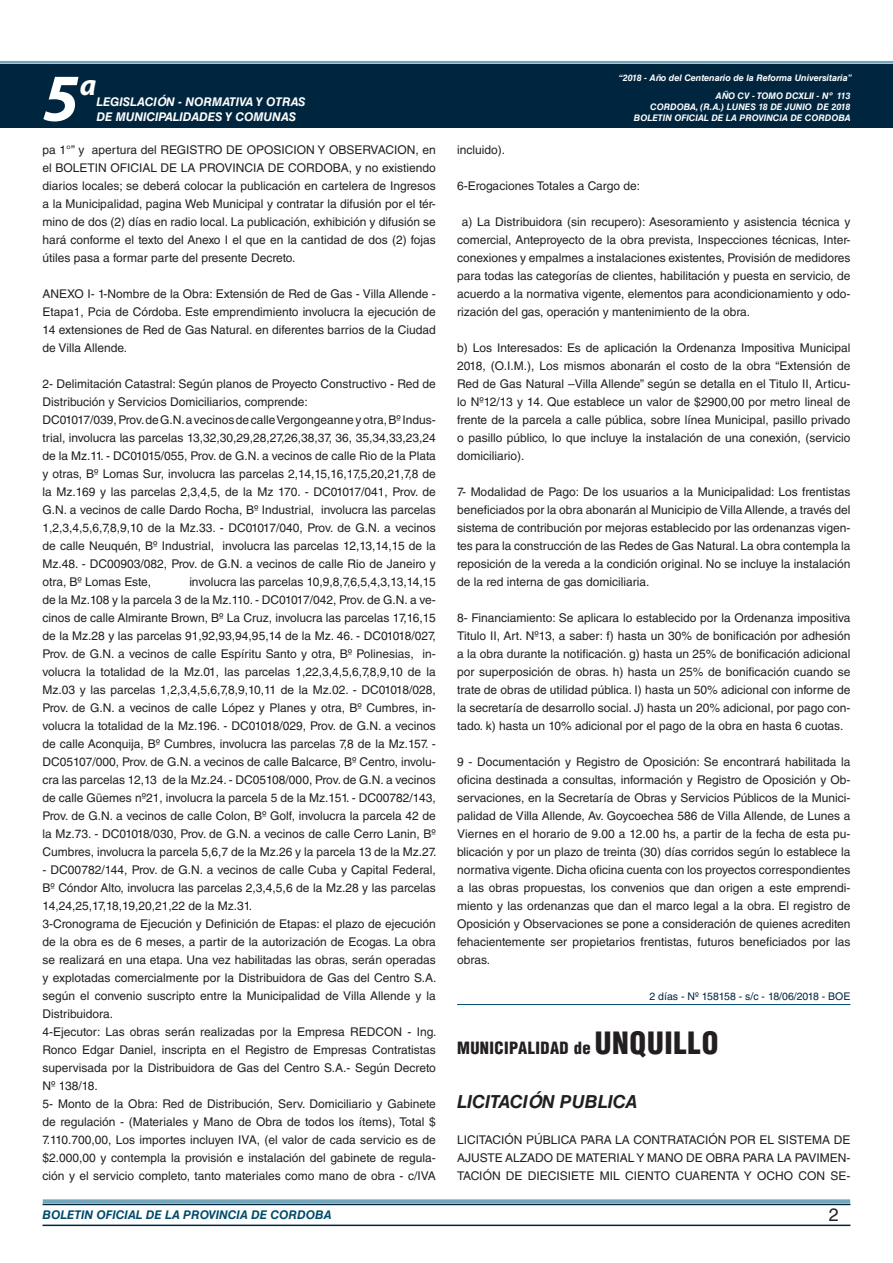
<style>
.page{position:relative;width:893px;height:1263px;background:#fff}
.page>*{position:absolute;margin:0;border:0;box-sizing:border-box;transform-origin:0 0}
.t1{font:italic 700 67.5px "Myriad Pro";color:#fff}
.t2{font:italic 700 30px "Myriad Pro";color:#fff}
.DOC__N{font:italic 700 18px "Helvetica LT Std";color:#231f20}
.t3{font:18px "Helvetica LT Std";color:#231f20}
.TEXTO_BASE{font:900 condensed 16.5px "Helvetica LT Std";letter-spacing:.025em;color:#231f20}
.TEXTO_BASE-2{font:12px/18px "Helvetica LT Std";color:#231f20;text-align:justify}
.t4{font:italic 700 12px "Helvetica LT Std";color:#fff}
.t5{font:italic 700 12px "Helvetica LT Std";color:#004b6c}
.FECHA_DE_PUBLICACIÓN{font:10.5px "Helvetica LT Std";color:#00263f}
.t6{font:italic 700 9px/10.8px "Helvetica LT Std";color:#fff;text-align:right}
.s1{font-size:30px}
</style>
<div class="page">
<div style="left:0;top:61px;width:893px;height:6px;background:#fff;opacity:.75"></div>
<div style="left:0;top:64px;width:893px;height:64px;background:#00263f"></div>
<hr style="left:43px;top:1224px;width:807px;height:2px;background:#00263f">
<div style="left:42px;top:1198px;width:809px;height:8px;background:#fff;opacity:.75"></div>
<hr style="left:457px;top:1004px;width:393px;height:1px;background:#004b6c">
<h1 class="t1" style="left:43px;top:54px;width:38px">5</h1>
<h2 class="t2" style="left:80px;top:66px;width:18px">a</h2>
<p class="t4" style="left:96px;top:95px;width:211px">LEGISLACIÓN - NORMATIVA Y OTRAS</p>
<p class="t4" style="left:96px;top:109px;width:201px">DE MUNICIPALIDADES Y COMUNAS</p>
<p class="TEXTO_BASE-2" style="left:43px;top:141px;width:395px">pa 1°” y apertura del REGISTRO DE OPOSICION Y OBSERVACION, en el BOLETIN OFICIAL DE LA PROVINCIA DE CORDOBA, y no existiendo diarios locales; se deberá colocar la publicación en cartelera de Ingresos a la Municipalidad, pagina Web Municipal y contratar la difusión por el tér&shy;mino de dos (2) días en radio local. La publicación, exhibición y difusión se hará conforme el texto del Anexo I el que en la cantidad de dos (2) fojas útiles pasa a formar parte del presente Decreto.</p>
<p class="TEXTO_BASE-2" style="left:43px;top:285px;width:395px">ANEXO I- 1-Nombre de la Obra: Extensión de Red de Gas - Villa Allende - Etapa1, Pcia de Córdoba. Este emprendimiento involucra la ejecución de 14 extensiones de Red de Gas Natural. en diferentes barrios de la Ciudad de Villa Allende.</p>
<p class="TEXTO_BASE-2" style="left:43px;top:375px;width:395px">2- Delimitación Catastral: Según planos de Proyecto Constructivo - Red de<br>Distribución y Servicios Domiciliarios, comprende:</p>
<p class="TEXTO_BASE-2" style="left:43px;top:411px;width:395px">DC01017/039, Prov. de G.N. a vecinos de calle Vergongeanne y otra, Bº Indus&shy;trial, involucra las parcelas 13,32,30,29,28,27,26,38,37, 36, 35,34,33,23,24 de la Mz.11. - DC01015/055, Prov. de G.N. a vecinos de calle Rio de la Plata y otras, Bº Lomas Sur, involucra las parcelas 2,14,15,16,17,5,20,21,7,8 de la Mz.169 y las parcelas 2,3,4,5, de la Mz 170. - DC01017/041, Prov. de G.N. a vecinos de calle Dardo Rocha, Bº Industrial, involucra las parcelas 1,2,3,4,5,6,7,8,9,10 de la Mz.33. - DC01017/040, Prov. de G.N. a vecinos de calle Neuquén, Bº Industrial, involucra las parcelas 12,13,14,15 de la Mz.48. - DC00903/082, Prov. de G.N. a vecinos de calle Rio de Janeiro y otra, Bº Lomas Este,</p>
<p class="TEXTO_BASE-2" style="left:43px;top:573px;width:395px;text-indent:147px">involucra las parcelas 10,9,8,7,6,5,4,3,13,14,15 de la Mz.108 y la parcela 3 de la Mz.110. - DC01017/042, Prov. de G.N. a ve&shy;cinos de calle Almirante Brown, Bº La Cruz, involucra las parcelas 17,16,15 de la Mz.28 y las parcelas 91,92,93,94,95,14 de la Mz. 46. - DC01018/027, Prov. de G.N. a vecinos de calle Espíritu Santo y otra, Bº Polinesias, in&shy;volucra la totalidad de la Mz.01, las parcelas 1,22,3,4,5,6,7,8,9,10 de la Mz.03 y las parcelas 1,2,3,4,5,6,7,8,9,10,11 de la Mz.02. - DC01018/028, Prov. de G.N. a vecinos de calle López y Planes y otra, Bº Cumbres, in&shy;volucra la totalidad de la Mz.196. - DC01018/029, Prov. de G.N. a vecinos de calle Aconquija, Bº Cumbres, involucra las parcelas 7,8 de la Mz.157. - DC05107/000, Prov. de G.N. a vecinos de calle Balcarce, Bº Centro, involu&shy;cra las parcelas 12,13 de la Mz.24. - DC05108/000, Prov. de G.N. a vecinos de calle Güemes nº21, involucra la parcela 5 de la Mz.151. - DC00782/143, Prov. de G.N. a vecinos de calle Colon, Bº Golf, involucra la parcela 42 de la Mz.73. - DC01018/030, Prov. de G.N. a vecinos de calle Cerro Lanin, Bº Cumbres, involucra la parcela 5,6,7 de la Mz.26 y la parcela 13 de la Mz.27.</p>
<p class="TEXTO_BASE-2" style="left:43px;top:861px;width:395px">- DC00782/144, Prov. de G.N. a vecinos de calle Cuba y Capital Federal, Bº Cóndor Alto, involucra las parcelas 2,3,4,5,6 de la Mz.28 y las parcelas 14,24,25,17,18,19,20,21,22 de la Mz.31.</p>
<p class="TEXTO_BASE-2" style="left:43px;top:915px;width:396px">3-Cronograma de Ejecución y Definición de Etapas: el plazo de ejecución de la obra es de 6 meses, a partir de la autorización de Ecogas. La obra se realizará en una etapa. Una vez habilitadas las obras, serán operadas y explotadas comercialmente por la Distribuidora de Gas del Centro S.A. según el convenio suscripto entre la Municipalidad de Villa Allende y la Distribuidora.</p>
<p class="TEXTO_BASE-2" style="left:43px;top:1023px;width:396px">4-Ejecutor: Las obras serán realizadas por la Empresa REDCON - Ing.<br>Ronco Edgar Daniel, inscripta en el Registro de Empresas Contratistas supervisada por la Distribuidora de Gas del Centro S.A.- Según Decreto Nº 138/18.</p>
<p class="TEXTO_BASE-2" style="left:43px;top:1095px;width:395px">5- Monto de la Obra: Red de Distribución, Serv. Domiciliario y Gabinete de regulación - (Materiales y Mano de Obra de todos los ítems), Total $ 7.110.700,00, Los importes incluyen IVA, (el valor de cada servicio es de $2.000,00 y contempla la provisión e instalación del gabinete de regula&shy;ción y el servicio completo, tanto materiales como mano de obra - c/IVA</p>
<p class="t6" style="left:619px;top:72px;width:235px">“2018 - Año del Centenario de la Reforma Universitaria”</p>
<p class="t6" style="left:634px;top:91px;width:218px">AÑO CV - TOMO DCXLII - Nº 113<br>CORDOBA, (R.A.) LUNES 18 DE JUNIO DE 2018<br>BOLETIN OFICIAL DE LA PROVINCIA DE CORDOBA</p>
<p class="TEXTO_BASE-2" style="left:457px;top:141px;width:50px">incluido).</p>
<p class="TEXTO_BASE-2" style="left:457px;top:177px;width:184px">6-Erogaciones Totales a Cargo de:</p>
<p class="TEXTO_BASE-2" style="left:457px;top:213px;width:395px;text-indent:5px">a) La Distribuidora (sin recupero): Asesoramiento y asistencia técnica y comercial, Anteproyecto de la obra prevista, Inspecciones técnicas, Inter&shy;conexiones y empalmes a instalaciones existentes, Provisión de medidores para todas las categorías de clientes, habilitación y puesta en servicio, de acuerdo a la normativa vigente, elementos para acondicionamiento y odo&shy;rización del gas, operación y mantenimiento de la obra.</p>
<p class="TEXTO_BASE-2" style="left:457px;top:339px;width:395px">b) Los Interesados: Es de aplicación la Ordenanza Impositiva Municipal 2018, (O.I.M.), Los mismos abonarán el costo de la obra “Extensión de Red de Gas Natural –Villa Allende” según se detalla en el Titulo II, Articu&shy;lo Nº12/13 y 14. Que establece un valor de $2900,00 por metro lineal de frente de la parcela a calle pública, sobre línea Municipal, pasillo privado o pasillo público, lo que incluye la instalación de una conexión, (servicio domiciliario).</p>
<p class="TEXTO_BASE-2" style="left:457px;top:483px;width:395px">7- Modalidad de Pago: De los usuarios a la Municipalidad: Los frentistas beneficiados por la obra abonarán al Municipio de Villa Allende, a través del sistema de contribución por mejoras establecido por las ordenanzas vigen&shy;tes para la construcción de las Redes de Gas Natural. La obra contempla la reposición de la vereda a la condición original. No se incluye la instalación de la red interna de gas domiciliaria.</p>
<p class="TEXTO_BASE-2" style="left:457px;top:609px;width:395px">8- Financiamiento: Se aplicara lo establecido por la Ordenanza impositiva Titulo II, Art. Nº13, a saber: f) hasta un 30% de bonificación por adhesión a la obra durante la notificación. g) hasta un 25% de bonificación adicional por superposición de obras. h) hasta un 25% de bonificación cuando se trate de obras de utilidad pública. I) hasta un 50% adicional con informe de la secretaría de desarrollo social. J) hasta un 20% adicional, por pago con&shy;tado. k) hasta un 10% adicional por el pago de la obra en hasta 6 cuotas.</p>
<p class="TEXTO_BASE-2" style="left:457px;top:753px;width:395px">9 - Documentación y Registro de Oposición: Se encontrará habilitada la oficina destinada a consultas, información y Registro de Oposición y Ob&shy;servaciones, en la Secretaría de Obras y Servicios Públicos de la Munici&shy;palidad de Villa Allende, Av. Goycoechea 586 de Villa Allende, de Lunes a Viernes en el horario de 9.00 a 12.00 hs, a partir de la fecha de esta pu&shy;blicación y por un plazo de treinta (30) días corridos según lo establece la normativa vigente. Dicha oficina cuenta con los proyectos correspondientes a las obras propuestas, los convenios que dan origen a este emprendi&shy;miento y las ordenanzas que dan el marco legal a la obra. El registro de Oposición y Observaciones se pone a consideración de quienes acrediten fehacientemente ser propietarios frentistas, futuros beneficiados por las obras.</p>
<p class="FECHA_DE_PUBLICACIÓN" style="left:649px;top:990px;width:202px">2 días - Nº 158158 - s/c - 18/06/2018 - BOE</p>
<p class="TEXTO_BASE" style="left:457px;top:1037px;width:263px">MUNICIPALIDAD de <span class="s1">UNQUILLO</span></p>
<p class="DOC__N" style="left:457px;top:1090px;width:182px">LICITACIÓN PUBLICA</p>
<p class="TEXTO_BASE-2" style="left:457px;top:1131px;width:395px">LICITACIÓN PÚBLICA PARA LA CONTRATACIÓN POR EL SISTEMA DE AJUSTE ALZADO DE MATERIAL Y MANO DE OBRA PARA LA PAVIMEN-TACIÓN DE DIECISIETE MIL CIENTO CUARENTA Y OCHO CON SE-</p>
<p class="t5" style="left:43px;top:1208px;width:290px">BOLETIN OFICIAL DE LA PROVINCIA DE CORDOBA</p>
<p class="t3" style="left:829px;top:1204px;width:12px">2</p>
</div>
